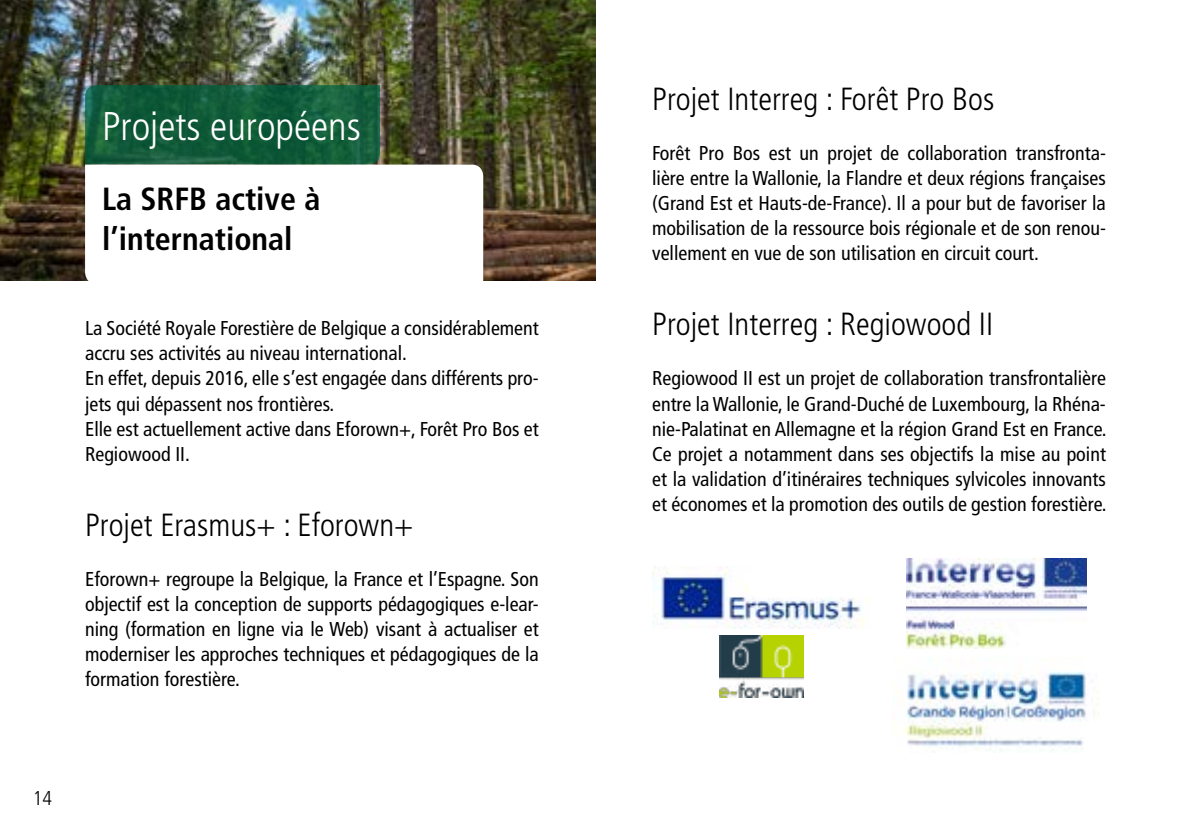
<style>
.page{position:relative;width:1191px;height:840px;background:#fff}
.page>*{position:absolute;margin:0;border:0;box-sizing:border-box;transform-origin:0 0}
.t1{font:300 condensed 40px "Frutiger LT Std";color:#fff}
.t2{font:300 condensed 32px "Frutiger LT Std";color:#000}
.t3{font:700 condensed 32px/40px "Frutiger LT Std";color:#000}
.t4{font:condensed 20px/25px "Frutiger LT Std";color:#000;text-align:justify}
.t5{font:300 condensed 20px "Frutiger LT Std";color:#000}
</style>
<div class="page">
<img style="left:0;top:0;width:595px;height:280px">
<img style="left:906px;top:558px;width:180px;height:90px">
<img style="left:904px;top:672px;width:182px;height:79px">
<img style="left:652px;top:566px;width:218px;height:62px">
<img style="left:719px;top:635px;width:84px;height:62px">
<svg style="left:85px;top:85px;width:295px;height:79px;background:#125c3b"></svg>
<svg style="left:85px;top:164px;width:398px;height:117px"></svg>
<h1 class="t1" style="left:102px;top:103px;width:260px">Projets européens</h1>
<h2 class="t3" style="left:102px;top:179px;width:220px">La SRFB active à l’international</h2>
<p class="t4" style="left:85px;top:316px;width:455px;text-align:left">La Société Royale Forestière de Belgique a considérablement accru ses activités au niveau international.<br>En effet, depuis 2016, elle s’est engagée dans différents pro&shy;jets qui dépassent nos frontières.<br>Elle est actuellement active dans Eforown+, Forêt Pro Bos et Regiowood II.</p>
<h2 class="t2" style="left:85px;top:506px;width:330px">Projet Erasmus+ : Eforown+</h2>
<p class="t4" style="left:85px;top:566px;width:455px">Eforown+ regroupe la Belgique, la France et l’Espagne. Son objectif est la conception de supports pédagogiques e-lear&shy;ning (formation en ligne via le Web) visant à actualiser et moderniser les approches techniques et pédagogiques de la formation forestière.</p>
<p class="t5" style="left:33px;top:786px;width:21px">14</p>
<h2 class="t2" style="left:652px;top:81px;width:343px">Projet Interreg : Forêt Pro Bos</h2>
<p class="t4" style="left:652px;top:141px;width:455px">Forêt Pro Bos est un projet de collaboration transfronta&shy;lière entre la Wallonie, la Flandre et deux régions françaises (Grand Est et Hauts-de-France). Il a pour but de favoriser la mobilisation de la ressource bois régionale et de son renou&shy;vellement en vue de son utilisation en circuit court.</p>
<h2 class="t2" style="left:652px;top:306px;width:342px">Projet Interreg : Regiowood II</h2>
<p class="t4" style="left:652px;top:366px;width:456px">Regiowood II est un projet de collaboration transfrontalière entre la Wallonie, le Grand-Duché de Luxembourg, la Rhéna&shy;nie-Palatinat en Allemagne et la région Grand Est en France.<br>Ce projet a notamment dans ses objectifs la mise au point et la validation d’itinéraires techniques sylvicoles innovants et économes et la promotion des outils de gestion forestière.</p>
</div>
